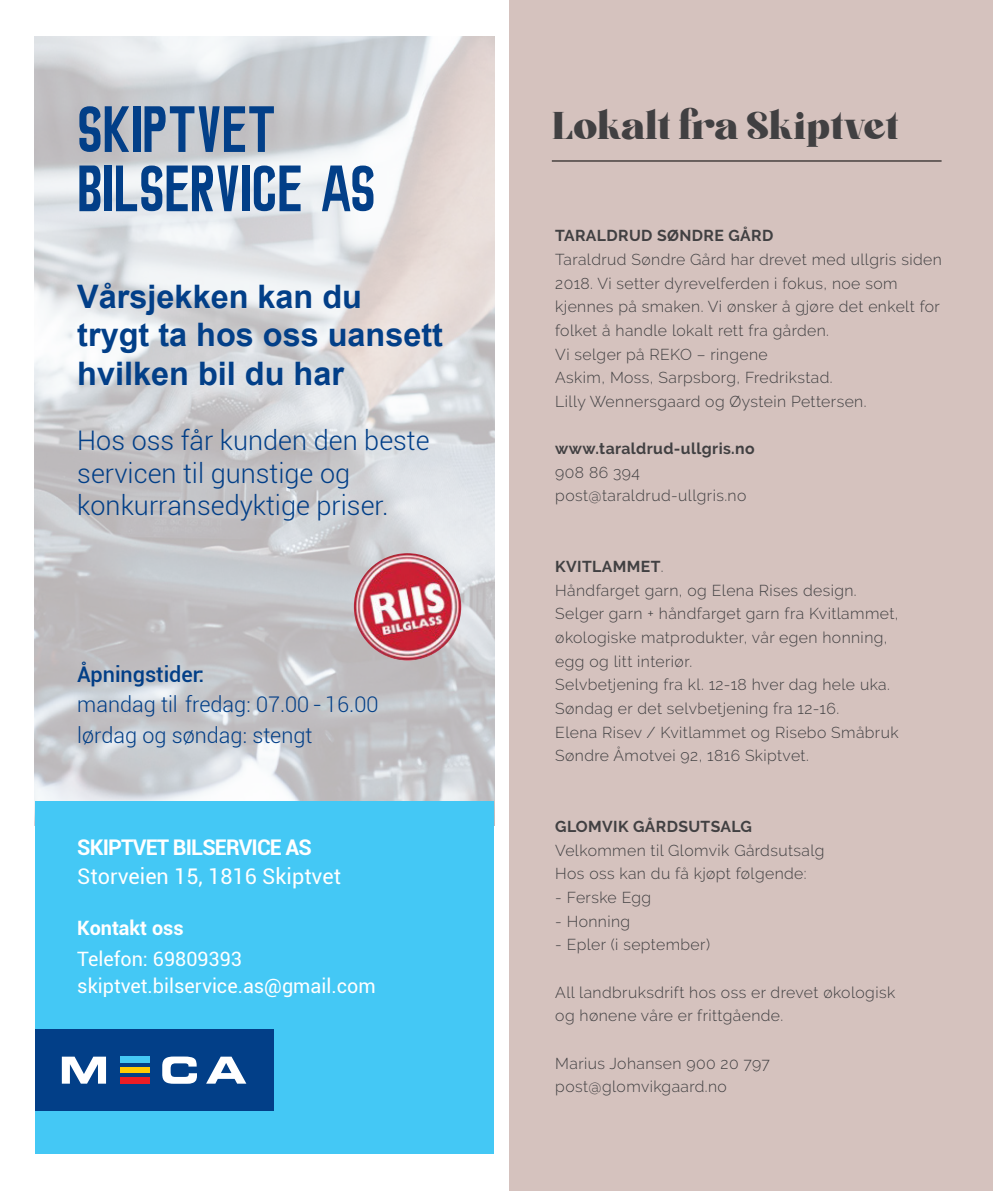
<style>
.page{position:relative;width:993px;height:1191px;background:#fff}
.page>*{position:absolute;margin:0;border:0;box-sizing:border-box;transform-origin:0 0}
.t1{font:71.92px/59.1px "Siliwangi Engineering";color:#023f88}
.t2{font:38.5px "Boiling Black Demo";color:#414042}
.t3{font:700 32.38px/38.9px "Arial";color:#023f88}
.t4{font:300 26.95px/32.4px "Roboto";color:#023f88}
.t5{font:300 21.53px/30.6px "Roboto";color:#023f88}
.t6{font:21.53px "Roboto";color:#fff}
.t7{font:700 21.53px "Roboto";letter-spacing:-.04em;color:#fff}
.t8{font:500 21.53px "Roboto";color:#023f88}
.t9{font:19.78px/26.9px "Roboto";color:#fff}
.t10{font:700 19.78px "Roboto";color:#fff}
.t11{font:300 15.75px/23.6px "Raleway";letter-spacing:.025em;color:#414042}
.t12{font:700 15.75px "Raleway";letter-spacing:.025em;color:#414042}
.s1{font-weight:700}
</style>
<div class="page">
<div style="left:509px;top:0;width:483px;height:1191px;background:#d5c2be"></div>
<img style="left:35px;top:37px;width:459px;height:789px">
<div style="left:36px;top:800px;width:458px;height:353px;background:#44c8f5"></div>
<div style="left:35px;top:1029px;width:238px;height:81px;background:#023f88"></div>
<div style="left:120px;top:1056px;width:29px;height:6px;background:#44c8f5"></div>
<div style="left:120px;top:1067px;width:29px;height:5px;background:#ffcb05"></div>
<div style="left:120px;top:1077px;width:29px;height:6px;background:#ed1d24"></div>
<svg style="left:62px;top:1056px;width:44px;height:27px"></svg>
<svg style="left:162px;top:1056px;width:35px;height:27px"></svg>
<svg style="left:206px;top:1056px;width:40px;height:27px"></svg>
<img style="left:354px;top:553px;width:107px;height:107px;border-radius:54px">
<hr style="left:551px;top:160px;width:390px;height:1px;background:#000">
<h1 class="t1" style="left:77px;top:97px;width:300px">SKIPTVET<br>BILSERVICE AS</h1>
<h3 class="t3" style="left:77px;top:277px;width:367px">Vårsjekken kan du<br>trygt ta hos oss uansett hvilken bil du har</h3>
<h3 class="t4" style="left:77px;top:423px;width:353px">Hos oss får kunden den beste servicen til gunstige og konkurransedyktige priser.</h3>
<h3 class="t8" style="left:77px;top:659px;width:129px">Åpningstider:</h3>
<h3 class="t5" style="left:77px;top:688px;width:302px">mandag til fredag: 07.00 - 16.00 lørdag og søndag: stengt</h3>
<h3 class="t7" style="left:77px;top:832px;width:236px">SKIPTVET BILSERVICE AS</h3>
<h3 class="t6" style="left:77px;top:861px;width:265px">Storveien 15, 1816 Skiptvet</h3>
<p class="t10" style="left:77px;top:914px;width:108px">Kontakt oss</p>
<p class="t9" style="left:77px;top:944px;width:300px">Telefon: 69809393 skiptvet.bilservice.as@gmail.com</p>
<h2 class="t2" style="left:552px;top:108px;width:348px">Lokalt fra Skiptvet</h2>
<p class="t12" style="left:555px;top:227px;width:219px">TARALDRUD SØNDRE GÅRD</p>
<p class="t11" style="left:555px;top:247px;width:388px">Taraldrud Søndre Gård har drevet med ullgris siden 2018. Vi setter dyrevelferden i fokus, noe som kjennes på smaken. Vi ønsker å gjøre det enkelt for folket å handle lokalt rett fra gården.<br>Vi selger på REKO – ringene<br>Askim, Moss, Sarpsborg, Fredrikstad.<br>Lilly Wennersgaard og Øystein Pettersen.</p>
<p class="t12" style="left:555px;top:439px;width:201px">www.taraldrud-ullgris.no</p>
<p class="t11" style="left:555px;top:460px;width:192px">908 86 394 post@taraldrud-ullgris.no</p>
<p class="t11" style="left:555px;top:555px;width:345px"><span class="s1">KVITLAMMET</span>.<br>Håndfarget garn, og Elena Rises design.<br>Selger garn + håndfarget garn fra Kvitlammet, økologiske matprodukter, vår egen honning, egg og litt interiør.<br>Selvbetjening fra kl. 12-18 hver dag hele uka.<br>Søndag er det selvbetjening fra 12-16.<br>Elena Risev / Kvitlammet og Risebo Småbruk Søndre Åmotvei 92, 1816 Skiptvet.</p>
<p class="t12" style="left:555px;top:817px;width:198px">GLOMVIK GÅRDSUTSALG</p>
<p class="t11" style="left:555px;top:838px;width:270px">Velkommen til Glomvik Gårdsutsalg<br>Hos oss kan du få kjøpt følgende:</p>
<p class="t11" style="left:555px;top:885px;width:97px">- Ferske Egg</p>
<p class="t11" style="left:555px;top:909px;width:76px">- Honning</p>
<p class="t11" style="left:555px;top:933px;width:156px">- Epler (i september)</p>
<p class="t11" style="left:555px;top:980px;width:341px">All landbruksdrift hos oss er drevet økologisk og hønene våre er frittgående.</p>
<p class="t11" style="left:555px;top:1051px;width:216px">Marius Johansen 900 20 797 post@glomvikgaard.no</p>
</div>
